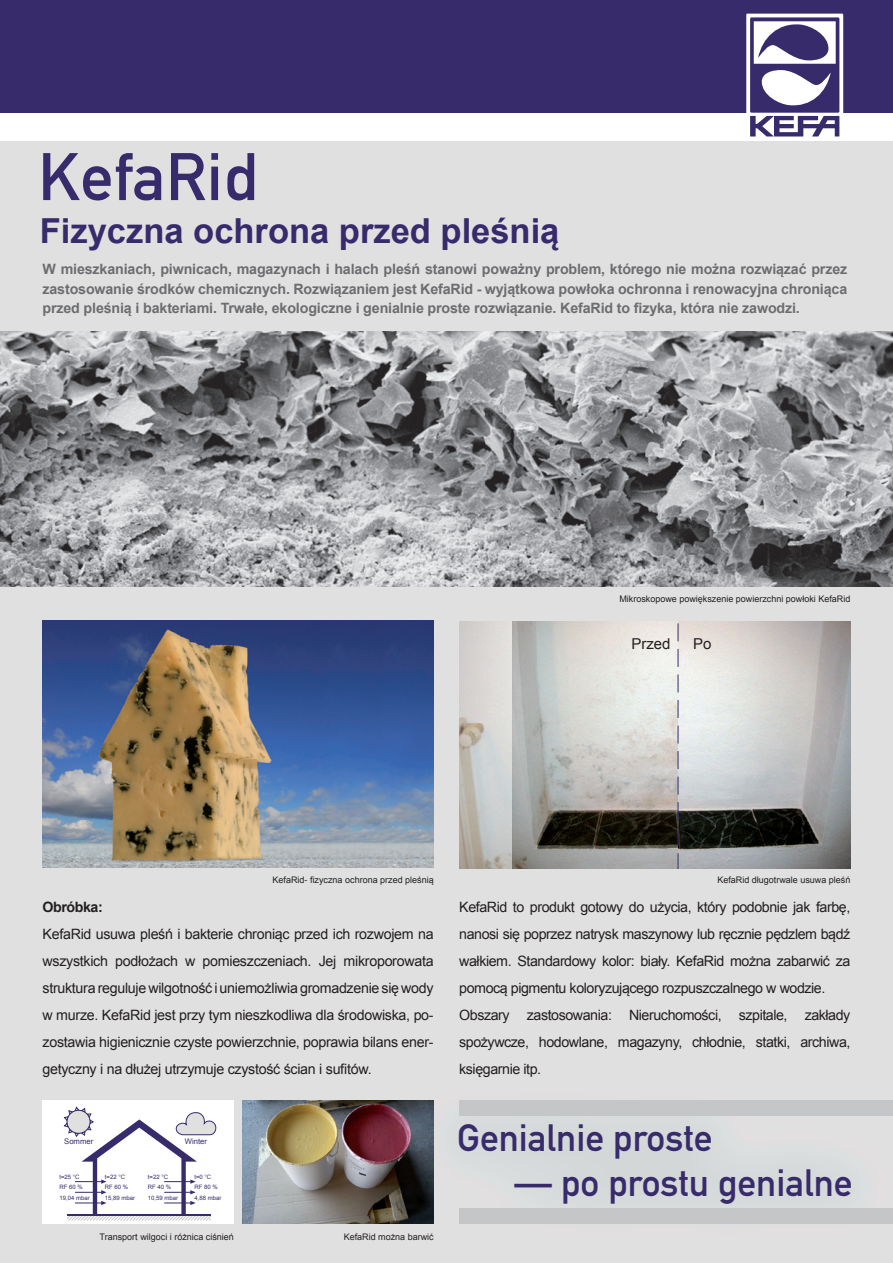
<style>
.page{position:relative;width:893px;height:1263px;background:#fff}
.page>*{position:absolute;margin:0;border:0;box-sizing:border-box;transform-origin:0 0}
.t1{font:66px "DIN Mittelschrift Std";letter-spacing:.005em;color:#382b6b}
.t2{font:37.5px "DIN Mittelschrift Std";color:#382b6b}
.t3{font:700 34.5px "Arial";color:#382b6b}
.t4{font:15px "Arial";color:#231f20}
.t5{font:14.25px/27px "Arial";letter-spacing:-.03em;color:#231f20;text-align:justify}
.t6{font:700 14.25px/19.5px "Arial";letter-spacing:-.01em;color:#6c6d70;text-align:justify}
.t7{font:700 14.25px "Arial";letter-spacing:-.03em;color:#231f20}
.t8{font:9px "Arial";color:#231f20}
.t9{font:7.65px "Arial";color:#382b6b}
.t10{font:6px/10.2px "Arial";color:#382b6b}
</style>
<div class="page">
<div style="left:0;top:137px;width:893px;height:1126px;background:#e1e0e1"></div>
<div style="left:459px;top:1100px;width:434px;height:16px;background:#c4c6c8"></div>
<div style="left:459px;top:1209px;width:434px;height:15px;background:#c4c6c8"></div>
<img style="left:459px;top:621px;width:391px;height:247px">
<svg style="left:678px;top:623px;width:1px;height:245px"></svg>
<img style="left:43px;top:621px;width:391px;height:246px">
<img style="left:0;top:332px;width:893px;height:255px">
<div style="left:43px;top:1100px;width:191px;height:124px;background:#fff"></div>
<img style="left:242px;top:1100px;width:192px;height:124px">
<div style="left:0;top:0;width:893px;height:113px;background:#382b6b"></div>
<div style="left:0;top:113px;width:893px;height:27px;background:#fff"></div>
<div style="left:746px;top:14px;width:97px;height:118px;background:#fff"></div>
<svg style="left:750px;top:17px;width:89px;height:119px"></svg>
<svg style="left:63px;top:1106px;width:154px;height:114px"></svg>
<h1 class="t1" style="left:38px;top:138px;width:221px">KefaRid</h1>
<h3 class="t3" style="left:40px;top:208px;width:521px">Fizyczna ochrona przed pleśnią</h3>
<p class="t6" style="left:43px;top:260px;width:806px">W mieszkaniach, piwnicach, magazynach i halach pleśń stanowi poważny problem, którego nie można rozwiązać przez zastosowanie środków chemicznych. Rozwiązaniem jest KefaRid - wyjątkowa powłoka ochronna i renowacyjna chroniąca przed pleśnią i bakteriami. Trwałe, ekologiczne i genialnie proste rozwiązanie. KefaRid to fizyka, która nie zawodzi.</p>
<p class="t8" style="left:619px;top:593px;width:233px">Mikroskopowe powiększenie powierzchni powłoki KefaRid</p>
<p class="t4" style="left:631px;top:634px;width:41px">Przed</p>
<p class="t4" style="left:693px;top:634px;width:20px">Po</p>
<p class="t8" style="left:273px;top:873px;width:163px">KefaRid- fizyczna ochrona przed pleśnią</p>
<p class="t7" style="left:43px;top:897px;width:62px">Obróbka:</p>
<p class="t5" style="left:43px;top:920px;width:393px">KefaRid usuwa pleśń i bakterie chroniąc przed ich rozwojem na wszystkich podłożach w pomieszczeniach. Jej mikroporowata struktura reguluje wilgotność i uniemożliwia gromadzenie się wody w murze. KefaRid jest przy tym nieszkodliwa dla środowiska, po&shy;zostawia higienicznie czyste powierzchnie, poprawia bilans ener&shy;getyczny i na dłużej utrzymuje czystość ścian i sufitów.</p>
<p class="t9" style="left:64px;top:1136px;width:31px">Sommer</p>
<p class="t9" style="left:185px;top:1136px;width:24px">Winter</p>
<p class="t10" style="left:59px;top:1172px;width:32px">t=25 C<br>RF 60 %<br>19,04 mbar</p>
<p class="t10" style="left:105px;top:1172px;width:32px">t=22 C<br>RF 60 %<br>15,89 mbar</p>
<p class="t10" style="left:148px;top:1172px;width:32px">t=22 C<br>RF 40 %<br>10,59 mbar</p>
<p class="t10" style="left:194px;top:1172px;width:28px">t=0 C<br>RF 80 %<br>4,88 mbar</p>
<p class="t8" style="left:100px;top:1231px;width:136px">Transport wilgoci i różnica ciśnień</p>
<p class="t8" style="left:344px;top:1231px;width:92px">KefaRid można barwić</p>
<p class="t8" style="left:717px;top:873px;width:135px">KefaRid długotrwale usuwa pleśń</p>
<p class="t5" style="left:459px;top:893px;width:393px;text-align:left">KefaRid to produkt gotowy do użycia, który podobnie jak farbę, nanosi się poprzez natrysk maszynowy lub ręcznie pędzlem bądź wałkiem. Standardowy kolor: biały. KefaRid można zabarwić za pomocą pigmentu koloryzującego rozpuszczalnego w wodzie.<br>Obszary zastosowania: Nieruchomości, szpitale, zakłady spożywcze, hodowlane, magazyny, chłodnie, statki, archiwa, księgarnie itp.</p>
<h2 class="t2" style="left:457px;top:1116px;width:257px">Genialnie proste</h2>
<h2 class="t2" style="left:515px;top:1161px;width:340px">— po prostu genialne</h2>
</div>
